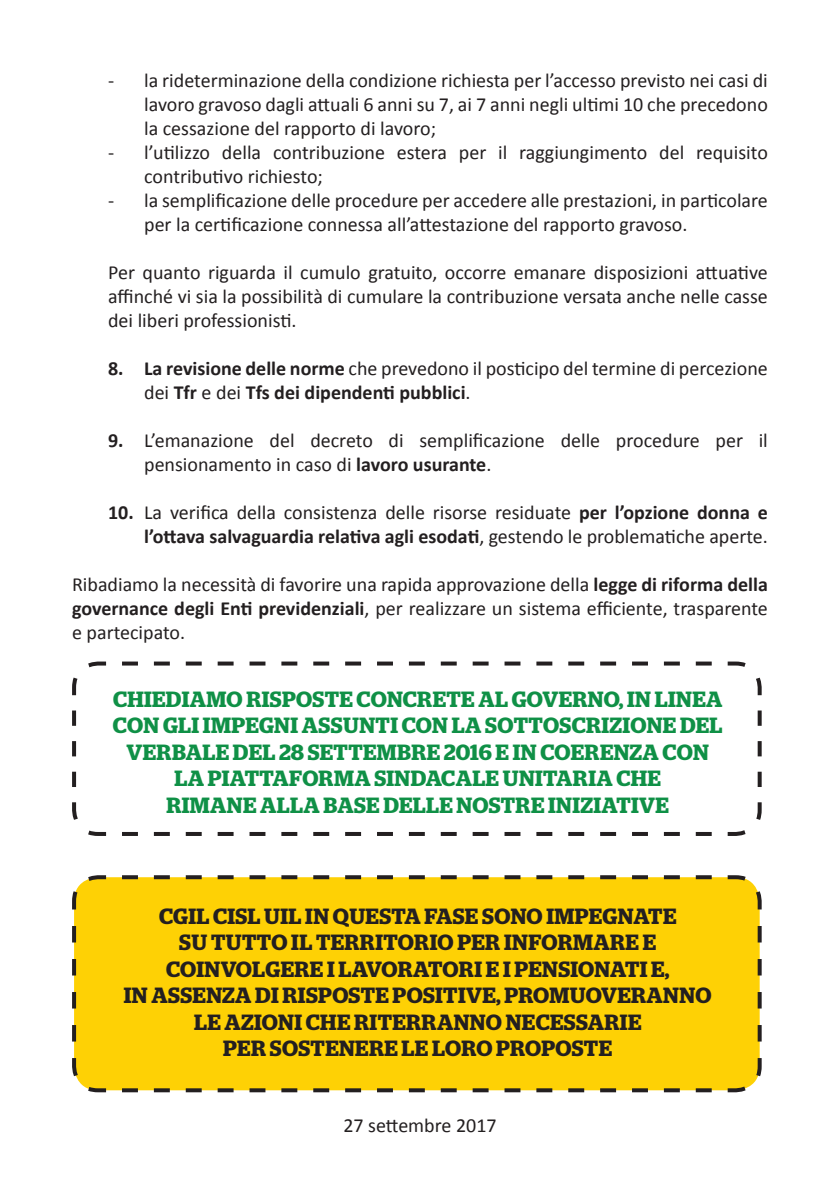
<style>
.page{position:relative;width:840px;height:1191px;background:#fff}
.page>*{position:absolute;margin:0;border:0;box-sizing:border-box;transform-origin:0 0}
.t1{font:600 22px/26.4px "Stag";letter-spacing:.02em;color:#231f20;text-align:center}
.t2{font:600 22px/26.4px "Stag";letter-spacing:.02em;color:#0f9046;text-align:center}
.t3{font:20px/24px "Calibri";color:#231f20}
.s1{font-weight:700}
</style>
<div class="page">
<svg style="left:72px;top:661px;width:690px;height:175px"></svg>
<div style="left:72px;top:875px;width:690px;height:218px;background:#fed105"></div>
<p class="t3" style="left:144px;top:68px;width:625px;text-align:justify;text-indent:-36px">- la rideterminazione della condizione richiesta per l’accesso previsto nei casi di lavoro gravoso dagli attuali 6 anni su 7, ai 7 anni negli ultimi 10 che precedono la cessazione del rapporto di lavoro;</p>
<p class="t3" style="left:144px;top:140px;width:625px;text-indent:-36px">- l’utilizzo della contribuzione estera per il raggiungimento del requisito contributivo richiesto;</p>
<p class="t3" style="left:144px;top:188px;width:625px;text-indent:-36px">- la semplificazione delle procedure per accedere alle prestazioni, in particolare per la certificazione connessa all’attestazione del rapporto gravoso.</p>
<p class="t3" style="left:108px;top:260px;width:661px;text-align:justify">Per quanto riguarda il cumulo gratuito, occorre emanare disposizioni attuative affinché vi sia la possibilità di cumulare la contribuzione versata anche nelle casse dei liberi professionisti.</p>
<p class="t3" style="left:144px;top:356px;width:625px;text-indent:-36px"><span class="s1">8. La revisione delle norme</span> che prevedono il posticipo del termine di percezione dei <span class="s1">Tfr</span> e dei <span class="s1">Tfs dei dipendenti pubblici</span>.</p>
<p class="t3" style="left:144px;top:428px;width:625px;text-indent:-36px"><span class="s1">9.</span> L’emanazione del decreto di semplificazione delle procedure per il pensionamento in caso di <span class="s1">lavoro usurante</span>.</p>
<p class="t3" style="left:108px;top:500px;width:661px;text-align:right"><span class="s1">10.</span> La verifica della consistenza delle risorse residuate <span class="s1">per l’opzione donna e l’ottava salvaguardia relativa agli esodati</span>, gestendo le problematiche aperte.</p>
<p class="t3" style="left:72px;top:572px;width:697px;text-align:justify">Ribadiamo la necessità di favorire una rapida approvazione della <span class="s1">legge di riforma della governance degli Enti previdenziali</span>, per realizzare un sistema efficiente, trasparente e partecipato.</p>
<p class="t2" style="left:113px;top:686px;width:610px">CHIEDIAMO RISPOSTE CONCRETE AL GOVERNO, IN LINEA CON GLI IMPEGNI ASSUNTI CON LA SOTTOSCRIZIONE DEL VERBALE DEL 28 SETTEMBRE 2016 E IN COERENZA CON LA PIATTAFORMA SINDACALE UNITARIA CHE<br>RIMANE ALLA BASE DELLE NOSTRE INIZIATIVE</p>
<p class="t1" style="left:124px;top:903px;width:588px">CGIL CISL UIL IN QUESTA FASE SONO IMPEGNATE<br>SU TUTTO IL TERRITORIO PER INFORMARE E COINVOLGERE I LAVORATORI E I PENSIONATI E,<br>IN ASSENZA DI RISPOSTE POSITIVE, PROMUOVERANNO LE AZIONI CHE RITERRANNO NECESSARIE<br>PER SOSTENERE LE LORO PROPOSTE</p>
<p class="t3" style="left:343px;top:1113px;width:155px">27 settembre 2017</p>
</div>
